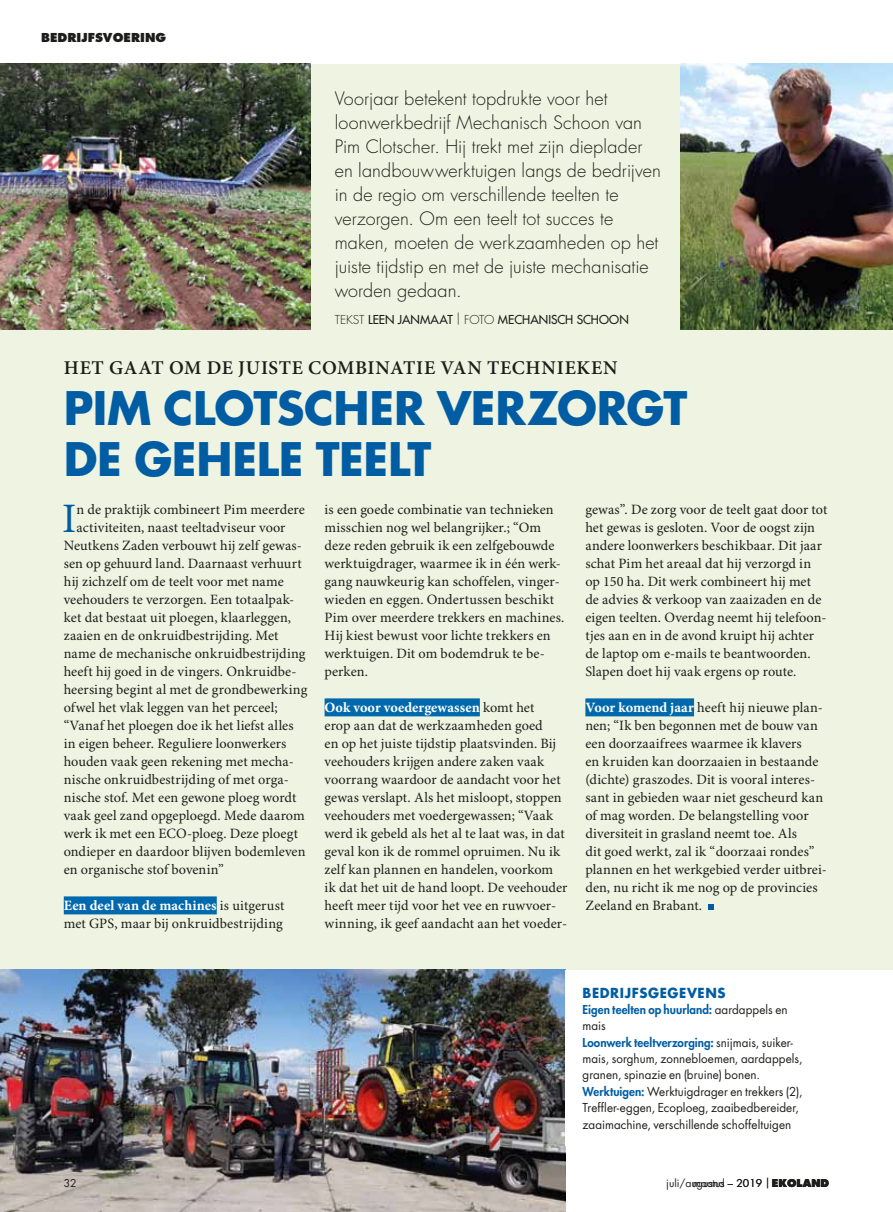
<style>
.page{position:relative;width:893px;height:1212px;background:#fff}
.page>*{position:absolute;margin:0;border:0;box-sizing:border-box;transform-origin:0 0}
.t1{font:700 45px/51px "Futura Std";letter-spacing:-.005em;color:#005da4}
.t2{font:42px "Minion Pro";color:#005da4}
.t3{font:600 19.5px "Minion Pro";letter-spacing:.035em;color:#1d1d1b}
.t4{font:300 18px/24px "Futura Std";letter-spacing:.01em;color:#1d1d1b}
.t5{font:14.25px/18px "Minion Pro";letter-spacing:.005em;color:#1d1d1b}
.t6{font:700 13.5px "Futura Std";letter-spacing:.045em;color:#005da4}
.t7{font:12px/16.4px "Futura Std";letter-spacing:.005em;color:#1d1d1b}
.t8{font:500 12px "Futura Std";color:#1d1d1b}
.t9{font:800 12px "Futura Std";color:#1d1d1b}
.t10{font:10.5px "Futura Std";color:#1d1d1b}
.s1{font-weight:300}
.s2{font-weight:700;color:#fff}
.s3{font-weight:800;color:#005da4}
.s4{font-weight:500}
.s5{font-weight:800}
</style>
<div class="page">
<div style="left:0;top:64px;width:893px;height:905px;background:#eef4e1"></div>
<img style="left:0;top:969px;width:566px;height:243px">
<div style="left:64px;top:896px;width:153px;height:18px;background:#0069ad"></div>
<div style="left:325px;top:698px;width:155px;height:18px;background:#0069ad"></div>
<div style="left:585px;top:698px;width:109px;height:18px;background:#0069ad"></div>
<svg style="left:709px;top:905px;width:5px;height:5px"></svg>
<img style="left:0;top:64px;width:310px;height:265px">
<img style="left:680px;top:64px;width:213px;height:265px">
<p class="t9" style="left:41px;top:30px;width:126px">BEDRIJFSVOE RING</p>
<p class="t4" style="left:335px;top:87px;width:328px">Voorjaar betekent topdrukte voor het loonwerkbedrijf Mechanisch Schoon van Pim Clotscher. Hij trekt met zijn dieplader en landbouwwerktuigen langs de bedrijven in de regio om verschillende teelten te verzorgen. Om een teelt tot succes te maken, moeten de werkzaamheden op het juiste tijdstip en met de juiste mechanisatie worden gedaan.</p>
<p class="t8" style="left:335px;top:312px;width:144px"><span class="s1">Tekst</span> LEEN JANMAAT <span class="s1">| foto</span></p>
<p class="t8" style="left:498px;top:312px;width:132px">MECHANISCH SCHOON</p>
<h3 class="t3" style="left:64px;top:356px;width:555px">HET GAAT OM DE JUISTE COMBINATIE VAN TECHNIEKEN</h3>
<h1 class="t1" style="left:64px;top:382px;width:625px">PIM CLOTSCHER VERZORGT<br>DE GEHELE TEELT</h1>
<h2 class="t2" style="left:62px;top:493px;width:16px">I</h2>
<p class="t5" style="left:76px;top:501px;width:230px">n de praktijk combineert Pim meerdere</p>
<p class="t5" style="left:76px;top:519px;width:211px">activiteiten, naast teeltadviseur voor</p>
<p class="t5" style="left:64px;top:537px;width:240px">Neutkens Zaden verbouwt hij zelf gewas-</p>
<p class="t5" style="left:64px;top:555px;width:239px">sen op gehuurd land. Daarnaast verhuurt</p>
<p class="t5" style="left:64px;top:573px;width:222px">hij zichzelf om de teelt voor met name</p>
<p class="t5" style="left:64px;top:591px;width:232px">veehouders te verzorgen. Een totaalpak-</p>
<p class="t5" style="left:64px;top:609px;width:229px">ket dat bestaat uit ploegen, klaarleggen,</p>
<p class="t5" style="left:64px;top:627px;width:216px">zaaien en de onkruidbestrijding. Met</p>
<p class="t5" style="left:64px;top:645px;width:243px">name de mechanische onkruidbestrijding</p>
<p class="t5" style="left:64px;top:663px;width:234px">heeft hij goed in de vingers. Onkruidbe-</p>
<p class="t5" style="left:64px;top:681px;width:245px">heersing begint al met de grondbewerking</p>
<p class="t5" style="left:64px;top:699px;width:215px">ofwel het vlak leggen van het perceel;</p>
<p class="t5" style="left:64px;top:717px;width:231px">“Vanaf het ploegen doe ik het liefst alles</p>
<p class="t5" style="left:64px;top:735px;width:224px">in eigen beheer. Reguliere loonwerkers</p>
<p class="t5" style="left:64px;top:753px;width:232px">houden vaak geen rekening met mecha-</p>
<p class="t5" style="left:64px;top:771px;width:227px">nische onkruidbestrijding of met orga-</p>
<p class="t5" style="left:64px;top:789px;width:234px">nische stof. Met een gewone ploeg wordt</p>
<p class="t5" style="left:64px;top:807px;width:242px">vaak geel zand opgeploegd. Mede daarom</p>
<p class="t5" style="left:64px;top:825px;width:236px">werk ik met een ECO-ploeg. Deze ploegt</p>
<p class="t5" style="left:64px;top:843px;width:243px">ondieper en daardoor blijven bodemleven</p>
<p class="t5" style="left:64px;top:861px;width:162px">en organische stof bovenin”</p>
<p class="t5" style="left:64px;top:897px;width:222px"><span class="s2">Een deel van de machines</span> is uitgerust met GPS, maar bij onkruidbestrijding</p>
<p class="t5" style="left:325px;top:501px;width:241px">is een goede combinatie van technieken misschien nog wel belangrijker.; “Om deze reden gebruik ik een zelfgebouwde werktuigdrager, waarmee ik in één werk&shy;gang nauwkeurig kan schoffelen, vinger&shy;wieden en eggen. Ondertussen beschikt Pim over meerdere trekkers en machines.<br>Hij kiest bewust voor lichte trekkers en werktuigen. Dit om bodemdruk te be&shy;perken.</p>
<p class="t5" style="left:325px;top:699px;width:244px"><span class="s2">Ook voor voedergewassen</span> komt het<br>erop aan dat de werkzaamheden goed<br>en op het juiste tijdstip plaatsvinden. Bij veehouders krijgen andere zaken vaak voorrang waardoor de aandacht voor het gewas verslapt. Als het misloopt, stoppen veehouders met voedergewassen; “Vaak werd ik gebeld als het al te laat was, in dat geval kon ik de rommel opruimen. Nu ik zelf kan plannen en handelen, voorkom ik dat het uit de hand loopt. De veehouder heeft meer tijd voor het vee en ruwvoer&shy;winning, ik geef aandacht aan het voeder-</p>
<p class="t5" style="left:585px;top:501px;width:244px">gewas”. De zorg voor de teelt gaat door tot het gewas is gesloten. Voor de oogst zijn andere loonwerkers beschikbaar. Dit jaar schat Pim het areaal dat hij verzorgd in op 150 ha. Dit werk combineert hij met de advies &amp; verkoop van zaaizaden en de eigen teelten. Overdag neemt hij telefoon&shy;tjes aan en in de avond kruipt hij achter de laptop om e-mails te beantwoorden.<br>Slapen doet hij vaak ergens op route.</p>
<p class="t5" style="left:585px;top:699px;width:243px"><span class="s2">Voor komend jaar</span> heeft hij nieuwe plan&shy;nen; “Ik ben begonnen met de bouw van een doorzaaifrees waarmee ik klavers<br>en kruiden kan doorzaaien in bestaande (dichte) graszodes. Dit is vooral interes&shy;sant in gebieden waar niet gescheurd kan of mag worden. De belangstelling voor diversiteit in grasland neemt toe. Als<br>dit goed werkt, zal ik “doorzaai rondes” plannen en het werkgebied verder uitbrei&shy;den, nu richt ik me nog op de provincies Zeeland en Brabant.</p>
<p class="t6" style="left:583px;top:984px;width:145px">BEDRIJFSGEGEVENS</p>
<p class="t7" style="left:583px;top:1001px;width:222px"><span class="s3">Eigen teelten op huurland:</span> aardappels en mais<br><span class="s3">Loonwerk teeltverzorging:</span> snijmais, suiker&shy;mais, sorghum, zonnebloemen, aardappels, granen, spinazie en (bruine) bonen.<br><span class="s3">Werktuigen:</span> Werktuigdrager en trekkers (2), Treffler-eggen, Ecoploeg, zaaibedbereider, zaaimachine, verschillende schoffeltuigen</p>
<p class="t10" style="left:693px;top:1176px;width:138px">maand – 2019 <span class="s4">|</span> <span class="s5">EKOLAND</span></p>
<p class="t10" style="left:64px;top:1176px;width:14px">32</p>
<p class="t10" style="left:666px;top:1176px;width:60px">juli/augustus</p>
</div>
